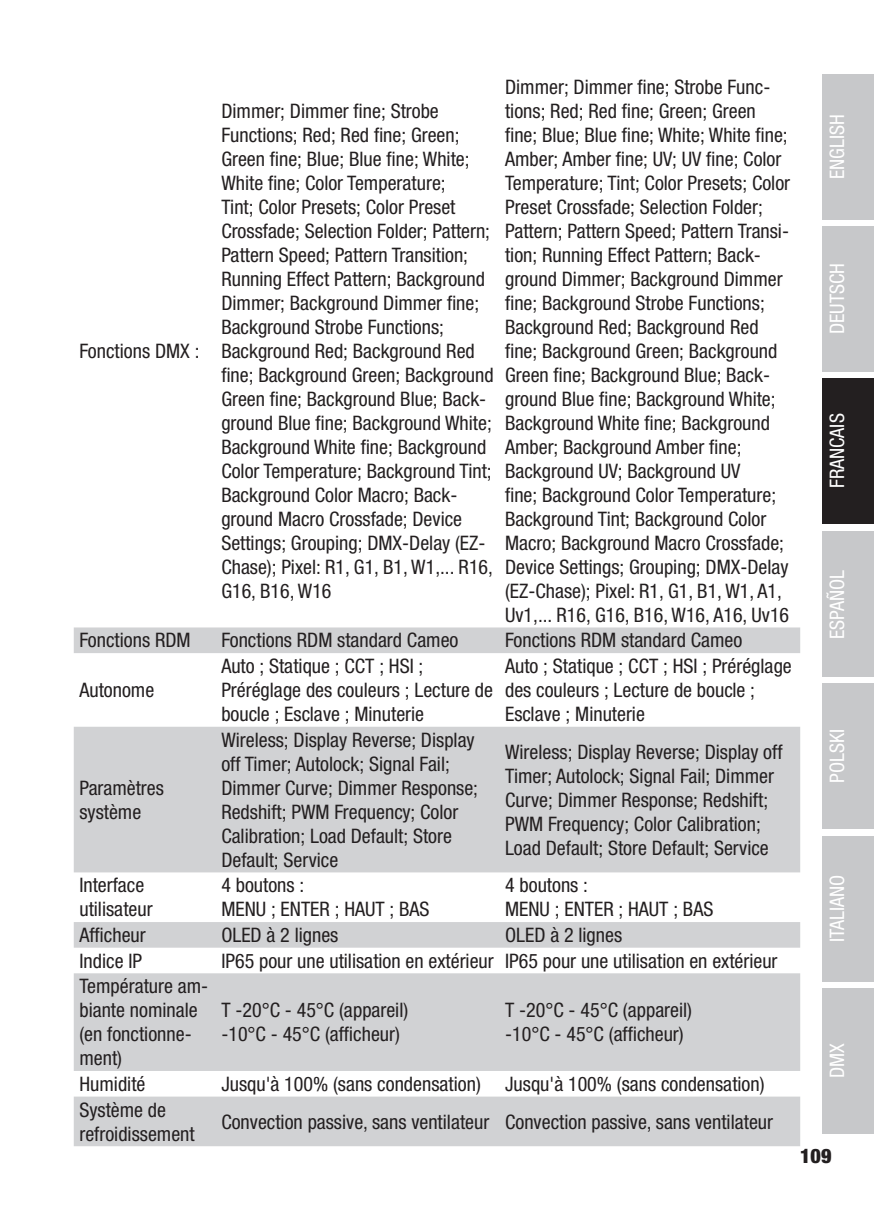
<style>
.page{position:relative;width:874px;height:1225px;background:#fff}
.page>*{position:absolute;margin:0;border:0;box-sizing:border-box;transform-origin:0 0}
.t1{font:condensed 20px/24px "Helvetica Neue LT Pro";color:#231f20}
.t2{font:condensed 20px "Helvetica Neue LT Std";color:#fff}
.t3{font:900 condensed 20px "Helvetica Neue LT Std";color:#231f20}
</style>
<div class="page">
<div style="left:821px;top:988px;width:52px;height:146px;background:#c7c8ca"></div>
<div style="left:821px;top:74px;width:52px;height:145px;background:#c7c8ca"></div>
<div style="left:821px;top:226px;width:52px;height:145px;background:#c7c8ca"></div>
<div style="left:821px;top:378px;width:52px;height:146px;background:#231f20"></div>
<div style="left:821px;top:531px;width:52px;height:146px;background:#c7c8ca"></div>
<div style="left:821px;top:683px;width:52px;height:146px;background:#c7c8ca"></div>
<div style="left:821px;top:836px;width:52px;height:145px;background:#c7c8ca"></div>
<svg style="left:74px;top:627px;width:725px;height:519px;fill:#d1d2d4"></svg>
<p class="t1" style="left:79px;top:338px;width:121px">Fonctions DMX :</p>
<p class="t1" style="left:221px;top:98px;width:274px">Dimmer; Dimmer fine; Strobe Functions; Red; Red fine; Green; Green fine; Blue; Blue fine; White; White fine; Color Temperature;<br>Tint; Color Presets; Color Preset Crossfade; Selection Folder; Pattern; Pattern Speed; Pattern Transition; Running Effect Pattern; Background Dimmer; Background Dimmer fine; Background Strobe Functions; Background Red; Background Red fine; Background Green; Background Green fine; Background Blue; Back&shy;ground Blue fine; Background White; Background White fine; Background Color Temperature; Background Tint; Background Color Macro; Back&shy;ground Macro Crossfade; Device Settings; Grouping; DMX-Delay (EZ-Chase); Pixel: R1, G1, B1, W1,... R16, G16, B16, W16</p>
<p class="t1" style="left:505px;top:74px;width:286px">Dimmer; Dimmer fine; Strobe Func&shy;tions; Red; Red fine; Green; Green fine; Blue; Blue fine; White; White fine; Amber; Amber fine; UV; UV fine; Color Temperature; Tint; Color Presets; Color Preset Crossfade; Selection Folder; Pattern; Pattern Speed; Pattern Transi&shy;tion; Running Effect Pattern; Back&shy;ground Dimmer; Background Dimmer fine; Background Strobe Functions; Background Red; Background Red fine; Background Green; Background Green fine; Background Blue; Back&shy;ground Blue fine; Background White; Background White fine; Background Amber; Background Amber fine; Background UV; Background UV<br>fine; Background Color Temperature; Background Tint; Background Color Macro; Background Macro Crossfade; Device Settings; Grouping; DMX-Delay (EZ-Chase); Pixel: R1, G1, B1, W1, A1, Uv1,... R16, G16, B16, W16, A16, Uv16</p>
<p class="t1" style="left:79px;top:628px;width:113px">Fonctions RDM</p>
<p class="t1" style="left:221px;top:628px;width:238px">Fonctions RDM standard Cameo</p>
<p class="t1" style="left:505px;top:628px;width:238px">Fonctions RDM standard Cameo</p>
<p class="t1" style="left:79px;top:678px;width:76px">Autonome</p>
<p class="t1" style="left:221px;top:654px;width:273px">Auto ; Statique ; CCT ; HSI ;<br>Préréglage des couleurs ; Lecture de boucle ; Esclave ; Minuterie</p>
<p class="t1" style="left:505px;top:654px;width:288px">Auto ; Statique ; CCT ; HSI ; Préréglage des couleurs ; Lecture de boucle ;<br>Esclave ; Minuterie</p>
<p class="t1" style="left:79px;top:775px;width:86px">Paramètres système</p>
<p class="t1" style="left:221px;top:727px;width:258px">Wireless; Display Reverse; Display off Timer; Autolock; Signal Fail;<br>Dimmer Curve; Dimmer Response;<br>Redshift; PWM Frequency; Color<br>Calibration; Load Default; Store<br>Default; Service</p>
<p class="t1" style="left:505px;top:739px;width:279px">Wireless; Display Reverse; Display off Timer; Autolock; Signal Fail; Dimmer Curve; Dimmer Response; Redshift; PWM Frequency; Color Calibration; Load Default; Store Default; Service</p>
<p class="t1" style="left:79px;top:873px;width:75px">Interface utilisateur</p>
<p class="t1" style="left:221px;top:873px;width:210px">4 boutons :<br>MENU ; ENTER ; HAUT ; BAS</p>
<p class="t1" style="left:505px;top:873px;width:210px">4 boutons :<br>MENU ; ENTER ; HAUT ; BAS</p>
<p class="t1" style="left:79px;top:922px;width:68px">Afficheur</p>
<p class="t1" style="left:221px;top:922px;width:118px">OLED à 2 lignes</p>
<p class="t1" style="left:505px;top:922px;width:118px">OLED à 2 lignes</p>
<p class="t1" style="left:79px;top:948px;width:64px">Indice IP</p>
<p class="t1" style="left:221px;top:948px;width:557px">IP65 pour une utilisation en extérieur IP65 pour une utilisation en extérieur</p>
<p class="t1" style="left:79px;top:974px;width:130px">Température am&shy;biante nominale (en fonctionne&shy;ment)</p>
<p class="t1" style="left:221px;top:998px;width:188px">T -20°C - 45°C (appareil) -10°C - 45°C (afficheur)</p>
<p class="t1" style="left:505px;top:998px;width:188px">T -20°C - 45°C (appareil) -10°C - 45°C (afficheur)</p>
<p class="t1" style="left:79px;top:1071px;width:67px">Humidité</p>
<p class="t1" style="left:221px;top:1071px;width:544px">Jusqu'à 100% (sans condensation) Jusqu'à 100% (sans condensation)</p>
<p class="t1" style="left:79px;top:1097px;width:117px">Système de refroidissement</p>
<p class="t1" style="left:221px;top:1109px;width:553px">Convection passive, sans ventilateur Convection passive, sans ventilateur</p>
<p class="t2" style="left:824px;top:179px;width:66px;rotate:-90deg">ENGLISH</p>
<p class="t2" style="left:824px;top:334px;width:73px;rotate:-90deg">DEUTSCH</p>
<p class="t2" style="left:824px;top:488px;width:76px;rotate:-90deg">FRANCAIS</p>
<p class="t2" style="left:825px;top:639px;width:71px;rotate:-90deg">ESPAÑOL</p>
<p class="t2" style="left:825px;top:783px;width:55px;rotate:-90deg">POLSKI</p>
<p class="t2" style="left:825px;top:942px;width:69px;rotate:-90deg">ITALIANO</p>
<p class="t2" style="left:825px;top:1078px;width:36px;rotate:-90deg">DMX</p>
<p class="t3" style="left:799px;top:1143px;width:33px">109</p>
</div>
